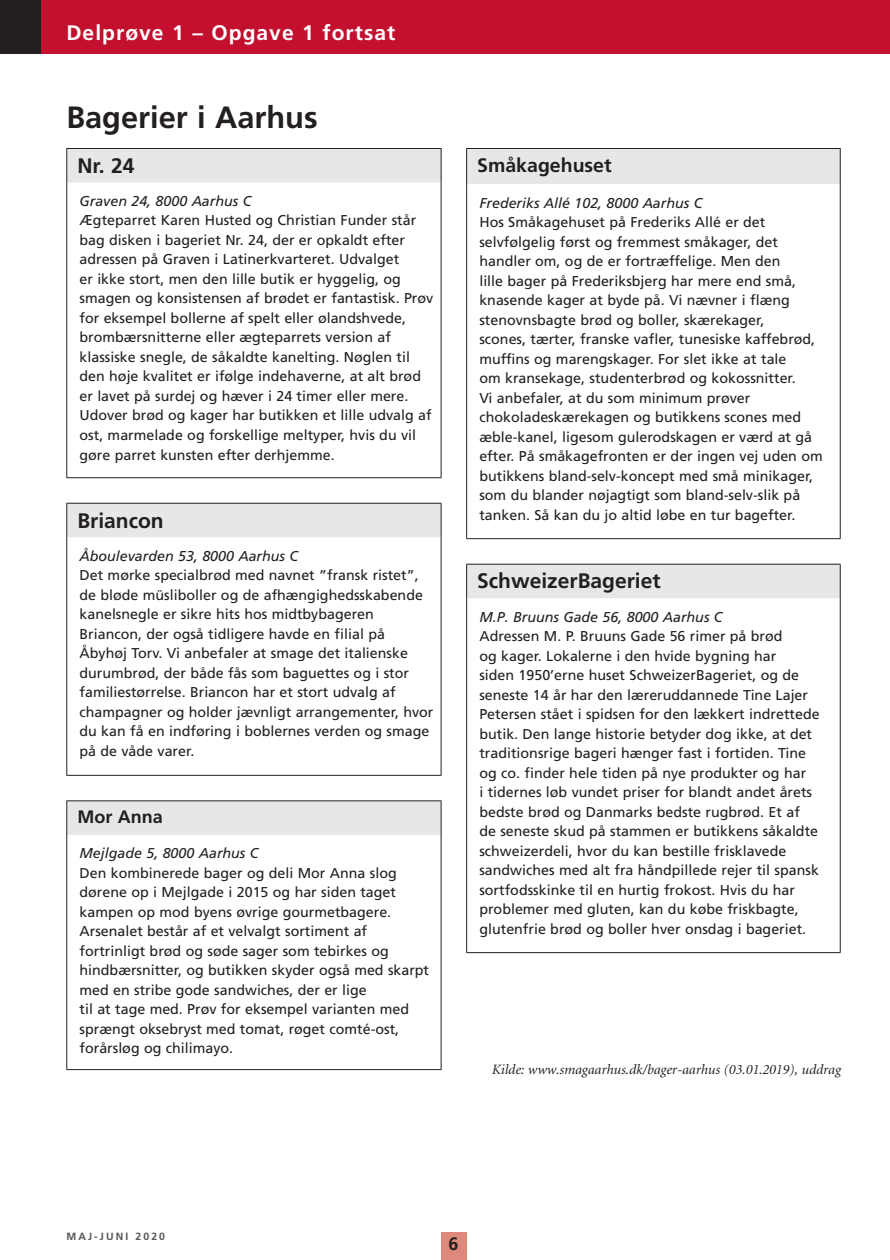
<style>
.page{position:relative;width:890px;height:1260px;background:#fff}
.page>*{position:absolute;margin:0;border:0;box-sizing:border-box;transform-origin:0 0}
.t1{font:700 30.75px "Frutiger";color:#231f20}
.t2{font:700 21px "Frutiger";color:#231f20}
.t3{font:700 21px "Frutiger";letter-spacing:.05em;color:#fff}
.t4{font:700 19.5px "Frutiger";color:#231f20}
.t5{font:700 18px "Frutiger";color:#231f20}
.t6{font:14.25px/19.5px "Frutiger";color:#231f20}
.t7{font:italic 14.25px "Frutiger";color:#231f20}
.t8{font:italic 14.25px "Minion";color:#231f20}
.t9{font:700 10.5px "Frutiger";letter-spacing:.2em;color:#57585a}
</style>
<div class="page">
<div style="left:41px;top:0;width:849px;height:54px;background:#c3102f"></div>
<div style="left:0;top:0;width:41px;height:54px;background:#231f20"></div>
<div style="left:441px;top:1231px;width:25px;height:29px;background:#df887c"></div>
<svg style="left:67px;top:149px;width:374px;height:686px"></svg>
<hr style="left:66px;top:148px;width:375px;height:1px;background:#231f20">
<hr style="left:66px;top:149px;width:1px;height:33px;background:#231f20">
<hr style="left:441px;top:149px;width:1px;height:33px;background:#231f20">
<hr style="left:66px;top:182px;width:1px;height:295px;background:#231f20">
<hr style="left:441px;top:182px;width:1px;height:295px;background:#231f20">
<hr style="left:66px;top:537px;width:1px;height:238px;background:#231f20">
<hr style="left:441px;top:537px;width:1px;height:238px;background:#231f20">
<hr style="left:66px;top:775px;width:375px;height:1px;background:#231f20">
<hr style="left:66px;top:800px;width:375px;height:1px;background:#231f20">
<hr style="left:66px;top:801px;width:1px;height:34px;background:#231f20">
<hr style="left:441px;top:801px;width:1px;height:34px;background:#231f20">
<hr style="left:66px;top:835px;width:1px;height:234px;background:#231f20">
<hr style="left:441px;top:835px;width:1px;height:234px;background:#231f20">
<hr style="left:66px;top:1069px;width:375px;height:1px;background:#231f20">
<hr style="left:66px;top:503px;width:1px;height:34px;background:#231f20">
<hr style="left:441px;top:503px;width:1px;height:34px;background:#231f20">
<hr style="left:66px;top:477px;width:375px;height:1px;background:#231f20">
<hr style="left:66px;top:503px;width:375px;height:1px;background:#231f20">
<svg style="left:466px;top:149px;width:374px;height:449px"></svg>
<hr style="left:466px;top:148px;width:374px;height:1px;background:#231f20">
<hr style="left:466px;top:149px;width:1px;height:35px;background:#231f20">
<hr style="left:839px;top:149px;width:1px;height:35px;background:#231f20">
<hr style="left:466px;top:184px;width:1px;height:354px;background:#231f20">
<hr style="left:839px;top:184px;width:1px;height:354px;background:#231f20">
<hr style="left:466px;top:538px;width:374px;height:1px;background:#231f20">
<hr style="left:466px;top:564px;width:374px;height:1px;background:#231f20">
<hr style="left:466px;top:564px;width:1px;height:34px;background:#231f20">
<hr style="left:839px;top:564px;width:1px;height:34px;background:#231f20">
<hr style="left:466px;top:598px;width:1px;height:354px;background:#231f20">
<hr style="left:839px;top:598px;width:1px;height:354px;background:#231f20">
<hr style="left:466px;top:952px;width:374px;height:1px;background:#231f20">
<h2 class="t3" style="left:66px;top:21px;width:330px">Delprøve 1 – Opgave 1 fortsat</h2>
<h1 class="t1" style="left:66px;top:99px;width:253px">Bagerier i Aarhus</h1>
<h2 class="t2" style="left:77px;top:153px;width:59px">Nr. 24</h2>
<p class="t7" style="left:79px;top:193px;width:173px">Graven 24, 8000 Aarhus C</p>
<p class="t6" style="left:79px;top:211px;width:355px">Ægteparret Karen Husted og Christian Funder står bag disken i bageriet Nr. 24, der er opkaldt efter adressen på Graven i Latinerkvarteret. Udvalget<br>er ikke stort, men den lille butik er hyggelig, og smagen og konsistensen af brødet er fantastisk. Prøv for eksempel bollerne af spelt eller ølandshvede, brombærsnitterne eller ægteparrets version af klassiske snegle, de såkaldte kanelting. Nøglen til den høje kvalitet er ifølge indehaverne, at alt brød er lavet på surdej og hæver i 24 timer eller mere.<br>Udover brød og kager har butikken et lille udvalg af ost, marmelade og forskellige meltyper, hvis du vil gøre parret kunsten efter derhjemme.</p>
<h2 class="t2" style="left:77px;top:508px;width:88px">Briancon</h2>
<p class="t7" style="left:79px;top:547px;width:220px">Åboulevarden 53, 8000 Aarhus C</p>
<p class="t6" style="left:79px;top:565px;width:355px">Det mørke specialbrød med navnet ”fransk ristet”, de bløde müsliboller og de afhængighedsskabende kanelsnegle er sikre hits hos midtbybageren Briancon, der også tidligere havde en filial på Åbyhøj Torv. Vi anbefaler at smage det italienske durumbrød, der både fås som baguettes og i stor familiestørrelse. Briancon har et stort udvalg af champagner og holder jævnligt arrangementer, hvor du kan få en indføring i boblernes verden og smage på de våde varer.</p>
<p class="t5" style="left:77px;top:806px;width:87px">Mor Anna</p>
<p class="t7" style="left:79px;top:845px;width:180px">Mejlgade 5, 8000 Aarhus C</p>
<p class="t6" style="left:79px;top:863px;width:351px">Den kombinerede bager og deli Mor Anna slog dørene op i Mejlgade i 2015 og har siden taget kampen op mod byens øvrige gourmetbagere.<br>Arsenalet består af et velvalgt sortiment af fortrinligt brød og søde sager som tebirkes og hindbærsnitter, og butikken skyder også med skarpt med en stribe gode sandwiches, der er lige<br>til at tage med. Prøv for eksempel varianten med sprængt oksebryst med tomat, røget comté-ost, forårsløg og chilimayo.</p>
<h3 class="t4" style="left:477px;top:153px;width:136px">Småkagehuset</h3>
<p class="t7" style="left:479px;top:194px;width:224px">Frederiks Allé 102, 8000 Aarhus C</p>
<p class="t6" style="left:479px;top:212px;width:345px">Hos Småkagehuset på Frederiks Allé er det selvfølgelig først og fremmest småkager, det handler om, og de er fortræffelige. Men den<br>lille bager på Frederiksbjerg har mere end små, knasende kager at byde på. Vi nævner i flæng stenovnsbagte brød og boller, skærekager,<br>scones, tærter, franske vafler, tunesiske kaffebrød, muffins og marengskager. For slet ikke at tale<br>om kransekage, studenterbrød og kokossnitter.<br>Vi anbefaler, at du som minimum prøver chokoladeskærekagen og butikkens scones med æble-kanel, ligesom gulerodskagen er værd at gå efter. På småkagefronten er der ingen vej uden om butikkens bland-selv-koncept med små minikager, som du blander nøjagtigt som bland-selv-slik på tanken. Så kan du jo altid løbe en tur bagefter.</p>
<h2 class="t2" style="left:477px;top:569px;width:185px">SchweizerBageriet</h2>
<p class="t7" style="left:479px;top:608px;width:245px">M.P. Bruuns Gade 56, 8000 Aarhus C</p>
<p class="t6" style="left:479px;top:626px;width:342px">Adressen M. P. Bruuns Gade 56 rimer på brød<br>og kager. Lokalerne i den hvide bygning har<br>siden 1950’erne huset SchweizerBageriet, og de seneste 14 år har den læreruddannede Tine Lajer Petersen stået i spidsen for den lækkert indrettede butik. Den lange historie betyder dog ikke, at det traditionsrige bageri hænger fast i fortiden. Tine og co. finder hele tiden på nye produkter og har<br>i tidernes løb vundet priser for blandt andet årets bedste brød og Danmarks bedste rugbrød. Et af de seneste skud på stammen er butikkens såkaldte schweizerdeli, hvor du kan bestille frisklavede sandwiches med alt fra håndpillede rejer til spansk sortfodsskinke til en hurtig frokost. Hvis du har problemer med gluten, kan du købe friskbagte, glutenfrie brød og boller hver onsdag i bageriet.</p>
<p class="t8" style="left:491px;top:1062px;width:351px">Kilde: www.smagaarhus.dk/bager-aarhus (03.01.2019), uddrag</p>
<p class="t9" style="left:66px;top:1229px;width:100px">MAJ-JUNI 2020</p>
<p class="t5" style="left:448px;top:1232px;width:12px">6</p>
</div>
